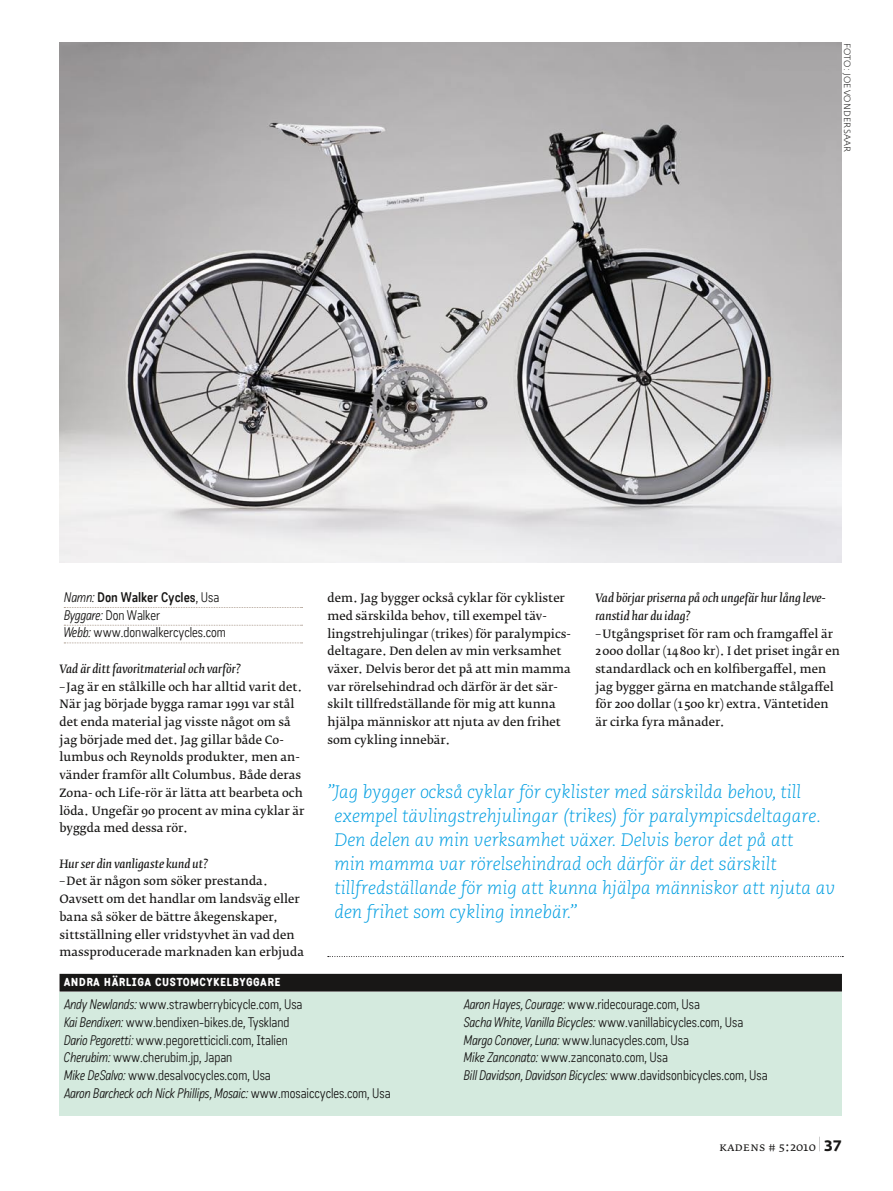
<style>
.page{position:relative;width:893px;height:1191px;background:#fff}
.page>*{position:absolute;margin:0;border:0;box-sizing:border-box;transform-origin:0 0}
.t1{font:italic 300 18px/24px "Caecilia LT Std";color:#009ee1}
.t2{font:300 13.5px/17.7px "Katarine";color:#181716}
.t3{font:12px "Fedra Serif B Std";color:#181716}
.t4{font:600 11.4px/17.7px "Fedra Serif B Std";color:#181716}
.t5{font:italic 600 11.4px/17.7px "Fedra Serif B Std";color:#181716}
.t6{font:700 11.25px "Katarine";letter-spacing:.035em;color:#fff}
.t7{font:300 9px "Fedra Sans Alt";letter-spacing:.025em;color:#181716}
.s1{font-style:italic}
.s2{font-style:inherit}
.s3{font-family:"Fedra Sans Std";font-weight:700;font-size:15px}
</style>
<div class="page">
<img style="left:60px;top:43px;width:782px;height:520px">
<svg style="left:64px;top:607px;width:239px;height:1px"></svg>
<svg style="left:64px;top:625px;width:239px;height:1px"></svg>
<svg style="left:64px;top:642px;width:239px;height:1px"></svg>
<svg style="left:328px;top:956px;width:515px;height:1px"></svg>
<div style="left:60px;top:991px;width:782px;height:124px;background:#d4eade"></div>
<div style="left:60px;top:973px;width:782px;height:18px;background:#181716"></div>
<p class="t7" style="left:852px;top:43px;width:111px;rotate:90deg">Foto: Joe Vondersaar</p>
<p class="t2" style="left:64px;top:588px;width:164px"><span class="s1">Namn:</span> <span class="s2">Don Walker Cycles</span>, Usa<br><span class="s1">Byggare:</span> Don Walker<br><span class="s1">Webb:</span> www.donwalkercycles.com</p>
<p class="t5" style="left:60px;top:660px;width:183px">Vad är ditt favoritmaterial och varför?</p>
<p class="t4" style="left:60px;top:678px;width:247px">–Jag är en stålkille och har alltid varit det.<br>När jag började bygga ramar 1991 var stål det enda material jag visste något om så jag började med det. Jag gillar både Co&shy;lumbus och Reynolds produkter, men an&shy;vänder framför allt Columbus. Både deras Zona- och Life-rör är lätta att bearbeta och löda. Ungefär 90 procent av mina cyklar är byggda med dessa rör.</p>
<p class="t5" style="left:60px;top:855px;width:150px">Hur ser din vanligaste kund ut?</p>
<p class="t4" style="left:60px;top:872px;width:246px">–Det är någon som söker prestanda.<br>Oavsett om det handlar om landsväg eller bana så söker de bättre åkegenskaper, sittställning eller vridstyvhet än vad den massproducerade marknaden kan erbjuda</p>
<p class="t6" style="left:64px;top:975px;width:218px">ANDRA HÄRLIGA CUSTOMCYKELBYGGARE</p>
<p class="t4" style="left:327px;top:589px;width:245px">dem. Jag bygger också cyklar för cyklister med särskilda behov, till exempel täv&shy;lingstrehjulingar (trikes) för paralympics&shy;deltagare. Den delen av min verksamhet växer. Delvis beror det på att min mamma var rörelsehindrad och därför är det sär&shy;skilt tillfredställande för mig att kunna hjälpa människor att njuta av den frihet som cykling innebär.</p>
<p class="t5" style="left:595px;top:589px;width:232px">Vad börjar priserna på och ungefär hur lång leve&shy;ranstid har du idag?</p>
<p class="t4" style="left:595px;top:625px;width:246px">–Utgångspriset för ram och framgaffel är 2000 dollar (14800 kr). I det priset ingår en standardlack och en kolfibergaffel, men jag bygger gärna en matchande stålgaffel för 200 dollar (1500 kr) extra. Väntetiden är cirka fyra månader.</p>
<p class="t1" style="left:334px;top:780px;width:502px;text-indent:-7px">”Jag bygger också cyklar för cyklister med särskilda behov, till exempel tävlingstrehjulingar (trikes) för paralympicsdeltagare.<br>Den delen av min verksamhet växer. Delvis beror det på att<br>min mamma var rörelsehindrad och därför är det särskilt tillfredställande för mig att kunna hjälpa människor att njuta av den frihet som cykling innebär.”</p>
<p class="t2" style="left:64px;top:995px;width:328px"><span class="s1">Andy Newlands:</span> www.strawberrybicycle.com, Usa<br><span class="s1">Kai Bendixen:</span> www.bendixen-bikes.de, Tyskland<br><span class="s1">Dario Pegoretti:</span> www.pegoretticicli.com, Italien<br><span class="s1">Cherubim:</span> www.cherubim.jp, Japan<br><span class="s1">Mike DeSalvo:</span> www.desalvocycles.com, Usa<br><span class="s1">Aaron Barcheck och Nick Phillips, Mosaic:</span> www.mosaiccycles.com, Usa</p>
<p class="t2" style="left:463px;top:995px;width:306px"><span class="s1">Aaron Hayes, Courage:</span> www.ridecourage.com, Usa<br><span class="s1">Sacha White, Vanilla Bicycles:</span> www.vanillabicycles.com, Usa <span class="s1">Margo Conover, Luna:</span> www.lunacycles.com, Usa<br><span class="s1">Mike Zanconato:</span> www.zanconato.com, Usa<br><span class="s1">Bill Davidson, Davidson Bicycles:</span> www.davidsonbicycles.com, Usa</p>
<p class="t3" style="left:719px;top:1139px;width:124px">kadens # 5:2010 <sup>|</sup> <span class="s3">37</span></p>
</div>
